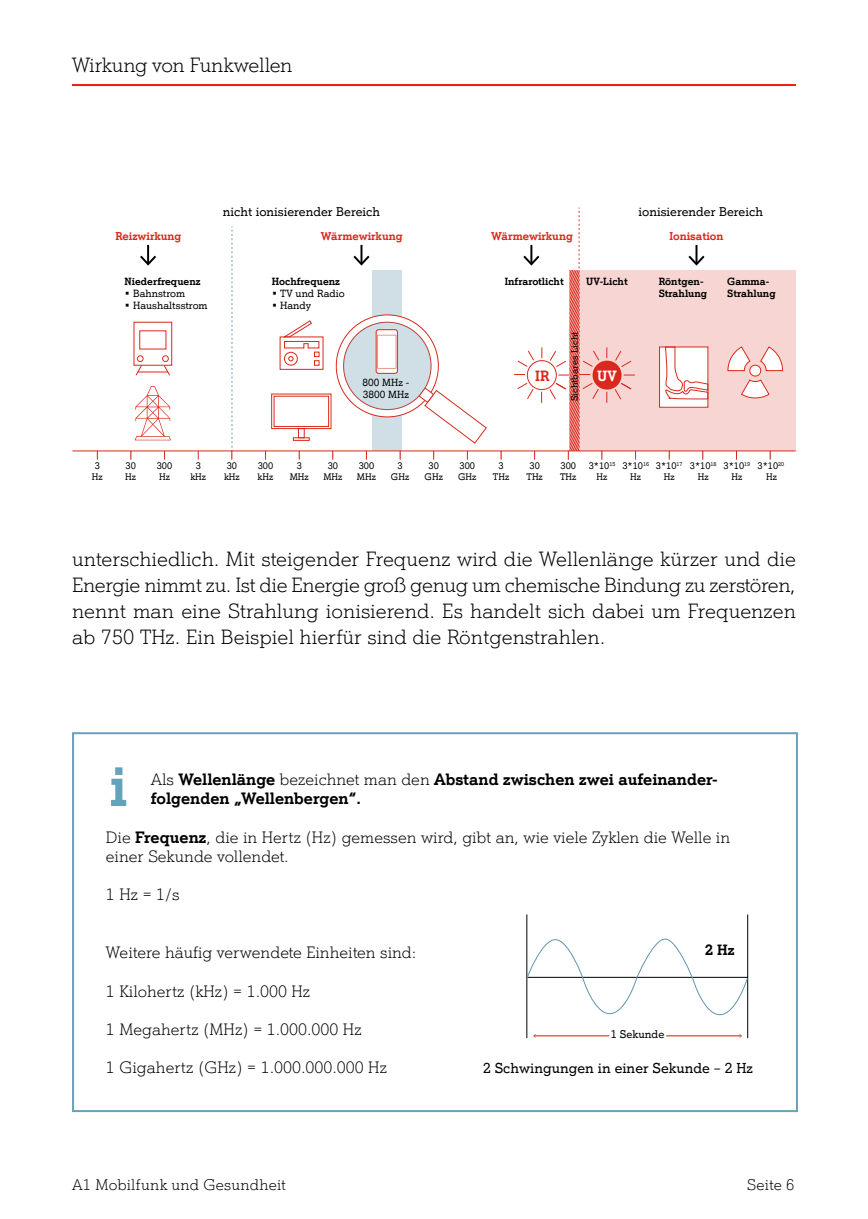
<style>
.page{position:relative;width:868px;height:1219px;background:#fff}
.page>*{position:absolute;margin:0;border:0;box-sizing:border-box;transform-origin:0 0}
.t1{font:300 20px/26px "A1 Serif";color:#000;text-align:justify}
.t2{font:300 16px/19.2px "A1 Serif";color:#000}
.t3{font:700 16px/19.2px "A1 Serif";color:#000}
.t4{font:300 15px "A1 Serif";letter-spacing:.015em;color:#000}
.t5{font:700 14.6px "A1 Serif";color:#000}
.t6{font:700 14.4px "A1 Serif";color:#da291c}
.t7{font:700 14.4px "A1 Serif";color:#fff}
.t8{font:14px "A1 Serif";color:#000}
.t9{font:12.2px "A1 Serif";color:#000}
.t10{font:700 11px "A1 Serif";color:#da291c}
.t11{font:10.8px "A1 Serif";color:#000}
.t12{font:700 10.2px/12.2px "A1 Serif";color:#000}
.t13{font:10.2px "A1 Serif";color:#000}
.t14{font:10px/12px "A1 Serif";color:#000}
.t15{font:9.2px/11px "A1 Serif";color:#000;text-align:center}
.s1{font-weight:300}
.s2{font-weight:700}
</style>
<div class="page">
<hr style="left:72px;top:84px;width:723px;height:2px;background:#e4200e">
<div style="left:527px;top:360px;width:29px;height:30px;border:1px solid #da291c;border-radius:50%"></div>
<svg style="left:517px;top:350px;width:17px;height:17px"></svg>
<svg style="left:517px;top:383px;width:16px;height:16px"></svg>
<div style="left:372px;top:270px;width:29px;height:181px;background:#d0dfe6"></div>
<div style="left:579px;top:270px;width:216px;height:181px;background:#f7d5d2"></div>
<svg style="left:231px;top:226px;width:1px;height:234px"></svg>
<svg style="left:135px;top:386px;width:36px;height:54px"></svg>
<div style="left:134px;top:322px;width:38px;height:43px;border:1px solid #da291c"></div>
<svg style="left:135px;top:356px;width:8px;height:20px"></svg>
<svg style="left:162px;top:356px;width:8px;height:20px"></svg>
<hr style="left:138px;top:372px;width:30px;height:1px;background:#da291c">
<div style="left:280px;top:337px;width:43px;height:33px;border:1px solid #da291c"></div>
<svg style="left:284px;top:320px;width:35px;height:45px"></svg>
<div style="left:271px;top:394px;width:60px;height:35px;border:1px solid #da291c"></div>
<div style="left:274px;top:396px;width:55px;height:31px;border:1px solid #da291c"></div>
<div style="left:298px;top:428px;width:6px;height:10px;border:1px solid #da291c"></div>
<div style="left:293px;top:437px;width:16px;height:4px;border:1px solid #da291c"></div>
<div style="left:659px;top:347px;width:48px;height:60px;background:#fff"></div>
<div style="left:659px;top:347px;width:49px;height:60px;border:1px solid #da291c"></div>
<svg style="left:665px;top:346px;width:43px;height:53px"></svg>
<svg style="left:727px;top:346px;width:56px;height:53px"></svg>
<svg style="left:336px;top:315px;width:102px;height:102px"></svg>
<div style="left:592px;top:361px;width:29px;height:29px;background:#da291c;border-radius:50%"></div>
<svg style="left:614px;top:351px;width:18px;height:16px"></svg>
<svg style="left:614px;top:383px;width:18px;height:17px"></svg>
<svg style="left:347px;top:322px;width:140px;height:122px"></svg>
<svg style="left:140px;top:245px;width:16px;height:21px"></svg>
<svg style="left:353px;top:245px;width:16px;height:21px"></svg>
<svg style="left:523px;top:245px;width:16px;height:21px"></svg>
<svg style="left:688px;top:245px;width:16px;height:21px"></svg>
<svg style="left:549px;top:208px;width:58px;height:252px"></svg>
<hr style="left:72px;top:451px;width:723px;height:1px;background:#da291c">
<div style="left:72px;top:732px;width:725px;height:380px;border:2px solid #65a2bb"></div>
<svg style="left:111px;top:767px;width:15px;height:39px"></svg>
<hr style="left:534px;top:1035px;width:75px;height:1px;background:#da291c">
<hr style="left:747px;top:914px;width:1px;height:124px;background:#000">
<hr style="left:526px;top:914px;width:1px;height:124px;background:#000">
<svg style="left:526px;top:938px;width:221px;height:77px"></svg>
<hr style="left:666px;top:1035px;width:75px;height:1px;background:#da291c">
<p class="t1" style="left:72px;top:52px;width:222px">Wirkung von Funkwellen</p>
<p class="t9" style="left:223px;top:204px;width:159px">nicht ionisierender Bereich</p>
<p class="t9" style="left:638px;top:204px;width:126px">ionisierender Bereich</p>
<p class="t10" style="left:115px;top:228px;width:68px">Reizwirkung</p>
<p class="t12" style="left:125px;top:275px;width:77px">Niederfrequenz</p>
<p class="t13" style="left:125px;top:287px;width:62px">• Bahnstrom</p>
<p class="t13" style="left:125px;top:299px;width:85px">• Haushaltsstrom</p>
<p class="t10" style="left:321px;top:228px;width:83px">Wärmewirkung</p>
<p class="t10" style="left:491px;top:228px;width:83px">Wärmewirkung</p>
<p class="t10" style="left:669px;top:228px;width:56px">Ionisation</p>
<p class="t12" style="left:271px;top:275px;width:70px">Hochfrequenz</p>
<p class="t13" style="left:271px;top:287px;width:75px">• TV und Radio</p>
<p class="t13" style="left:271px;top:299px;width:41px">• Handy</p>
<p class="t14" style="left:362px;top:376px;width:48px">800 MHz -<br>3800 MHz</p>
<p class="t12" style="left:504px;top:275px;width:61px">Infrarotlicht</p>
<p class="t12" style="left:586px;top:275px;width:43px">UV-Licht</p>
<p class="t12" style="left:658px;top:275px;width:50px">Röntgen-<br>Strahlung</p>
<p class="t12" style="left:727px;top:275px;width:50px">Gamma-<br>Strahlung</p>
<p class="t6" style="left:535px;top:367px;width:16px">IR</p>
<p class="t15" style="left:568px;top:401px;width:71px;rotate:-90deg">Sichtbares Licht</p>
<p class="t7" style="left:597px;top:367px;width:21px">UV</p>
<p class="t15" style="left:92px;top:460px;width:12px">3<br>Hz</p>
<p class="t15" style="left:125px;top:460px;width:12px;text-align:left">30<br>Hz</p>
<p class="t15" style="left:190px;top:460px;width:17px">3 kHz</p>
<p class="t15" style="left:224px;top:460px;width:17px;text-align:left">30 kHz</p>
<p class="t15" style="left:257px;top:460px;width:17px;text-align:left">300 kHz</p>
<p class="t15" style="left:290px;top:460px;width:21px">3<br>MHz</p>
<p class="t15" style="left:323px;top:460px;width:21px">30<br>MHz</p>
<p class="t15" style="left:357px;top:460px;width:21px;text-align:left">300<br>MHz</p>
<p class="t15" style="left:391px;top:460px;width:20px">3<br>GHz</p>
<p class="t15" style="left:424px;top:460px;width:20px">30<br>GHz</p>
<p class="t15" style="left:458px;top:460px;width:20px;text-align:left">300<br>GHz</p>
<p class="t15" style="left:493px;top:460px;width:18px">3<br>THz</p>
<p class="t15" style="left:526px;top:460px;width:18px">30<br>THz</p>
<p class="t15" style="left:560px;top:460px;width:18px;text-align:left">300<br>THz</p>
<p class="t15" style="left:588px;top:460px;width:28px">3*10<sup>15<br></sup>Hz</p>
<p class="t15" style="left:622px;top:460px;width:28px">3*10<sup>16<br></sup>Hz</p>
<p class="t15" style="left:656px;top:460px;width:28px">3*10<sup>17<br></sup>Hz</p>
<p class="t15" style="left:689px;top:460px;width:28px">3*10<sup>18<br></sup>Hz</p>
<p class="t15" style="left:723px;top:460px;width:28px">3*10<sup>19<br></sup>Hz</p>
<p class="t15" style="left:757px;top:460px;width:28px">3*10<sup>20<br></sup>Hz</p>
<p class="t15" style="left:157px;top:460px;width:17px;text-align:left">300<br>Hz</p>
<p class="t1" style="left:72px;top:546px;width:725px">unterschiedlich. Mit steigender Frequenz wird die Wellenlänge kürzer und die Energie nimmt zu. Ist die Energie groß genug um chemische Bindung zu zerstören, nennt man eine Strahlung ionisierend. Es handelt sich dabei um Frequenzen ab 750 THz. Ein Beispiel hierfür sind die Röntgenstrahlen.</p>
<p class="t3" style="left:151px;top:770px;width:568px"><span class="s1">Als</span> Wellenlänge <span class="s1">bezeichnet man den</span> Abstand zwischen zwei aufeinander&shy;folgenden „Wellenbergen“.</p>
<p class="t2" style="left:106px;top:827px;width:625px">Die <span class="s2">Frequenz</span>, die in Hertz (Hz) gemessen wird, gibt an, wie viele Zyklen die Welle in einer Sekunde vollendet.</p>
<p class="t2" style="left:106px;top:885px;width:75px">1 Hz = 1/s</p>
<p class="t2" style="left:106px;top:943px;width:312px">Weitere häufig verwendete Einheiten sind:</p>
<p class="t2" style="left:106px;top:981px;width:206px">1 Kilohertz (kHz) = 1.000 Hz</p>
<p class="t2" style="left:106px;top:1019px;width:257px">1 Megahertz (MHz) = 1.000.000 Hz</p>
<p class="t2" style="left:106px;top:1058px;width:282px">1 Gigahertz (GHz) = 1.000.000.000 Hz</p>
<p class="t11" style="left:610px;top:1027px;width:55px">1 Sekunde</p>
<p class="t5" style="left:705px;top:941px;width:31px">2 Hz</p>
<p class="t8" style="left:483px;top:1059px;width:271px">2 Schwingungen in einer Sekunde – 2 Hz</p>
<p class="t4" style="left:72px;top:1175px;width:215px">A1 Mobilfunk und Gesundheit</p>
<p class="t4" style="left:747px;top:1175px;width:49px">Seite 6</p>
</div>
